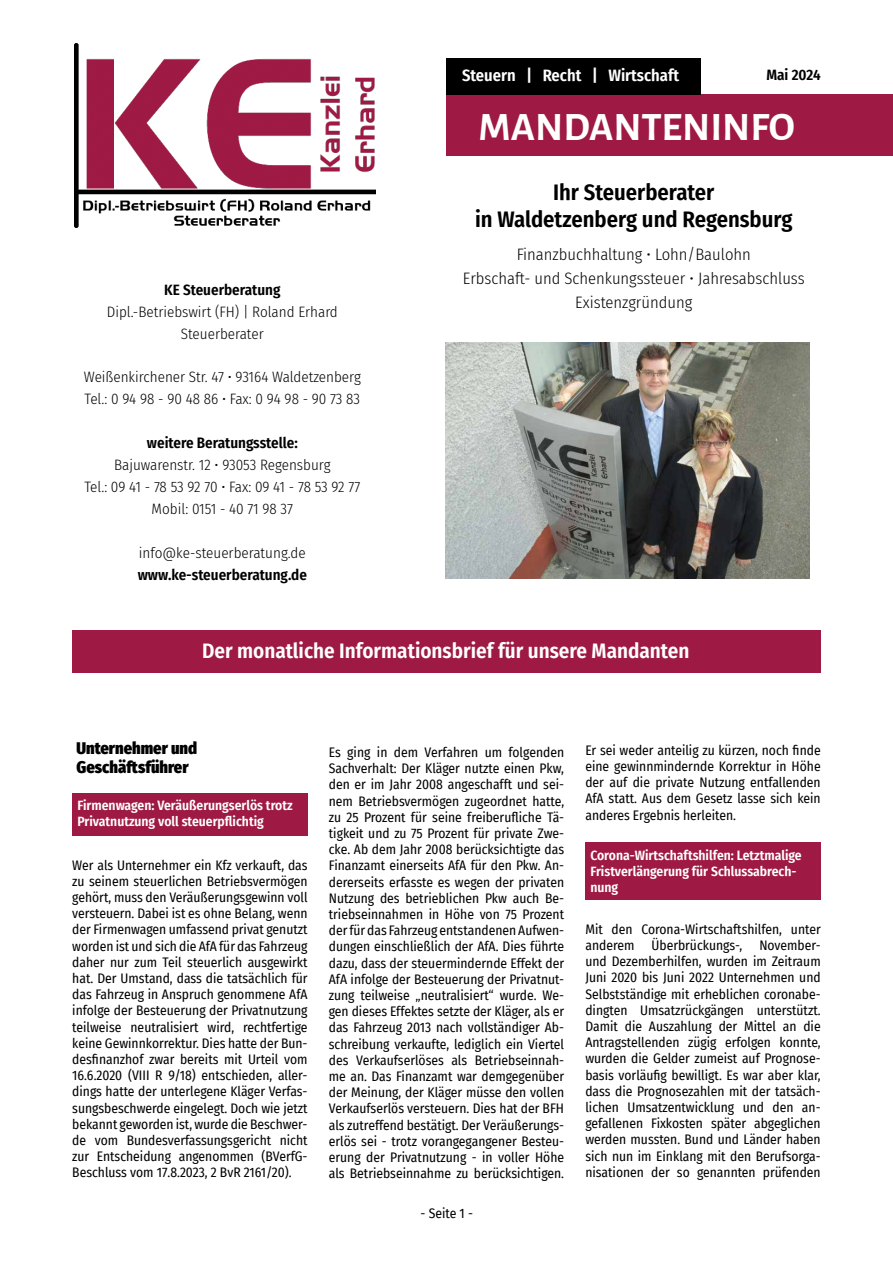
<style>
.page{position:relative;width:893px;height:1263px;background:#fff}
.page>*{position:absolute;margin:0;border:0;box-sizing:border-box;transform-origin:0 0}
.t1{font:700 40.5px "Alegreya Sans";color:#fff}
.t2{font:600 22.5px/27px "Fira Sans Condensed";color:#000;text-align:center}
.t3{font:600 21px "Fira Sans Condensed";color:#fff}
.t4{font:300 16.5px/24px "Fira Sans Condensed";color:#000;text-align:center}
.t5{font:900 16.5px/19.8px "Fira Sans Condensed";color:#000}
.t6{font:600 16.5px "Fira Sans Condensed";color:#fff}
.t7{font:300 15px/21.9px "Fira Sans Condensed";color:#000;text-align:center}
.t8{font:600 15px "Fira Sans Condensed";color:#000}
.t9{font:13.5px/16.2px "Fira Sans Condensed";color:#000;text-align:justify}
.t10{font:600 13.5px/16.2px "Fira Sans Condensed";color:#fff}
</style>
<div class="page">
<div style="left:72px;top:793px;width:236px;height:43px;background:#9e1944"></div>
<div style="left:585px;top:843px;width:236px;height:57px;background:#9e1944"></div>
<div style="left:72px;top:631px;width:749px;height:42px;background:#9e1944"></div>
<img style="left:446px;top:343px;width:363px;height:236px">
<img style="left:75px;top:44px;width:301px;height:184px">
<div style="left:446px;top:94px;width:447px;height:62px;background:#9e1944"></div>
<div style="left:446px;top:58px;width:255px;height:37px;background:#000"></div>
<p class="t6" style="left:462px;top:62px;width:219px">Steuern | Recht | Wirtschaft</p>
<p class="t8" style="left:766px;top:63px;width:56px">Mai 2024</p>
<p class="t8" style="left:164px;top:277px;width:118px">KE Steuerberatung</p>
<p class="t7" style="left:107px;top:300px;width:233px">Dipl.-Betriebswirt (FH) | Roland Erhard<br>Steuerberater</p>
<p class="t7" style="left:84px;top:366px;width:279px;text-align:left">Weißenkirchener Str. 47 • 93164 Waldetzenberg<br>Tel.: 0 94 98 - 90 48 86 • Fax: 0 94 98 - 90 73 83</p>
<p class="t8" style="left:147px;top:431px;width:152px">weitere Beratungsstelle:</p>
<p class="t7" style="left:84px;top:454px;width:277px">Bajuwarenstr. 12 • 93053 Regensburg<br>Tel.: 09 41 - 78 53 92 70 • Fax: 09 41 - 78 53 92 77<br>Mobil: 0151 - 40 71 98 37</p>
<p class="t7" style="left:139px;top:541px;width:168px">info@ke-steuerberatung.de</p>
<p class="t8" style="left:138px;top:562px;width:171px">www.ke-steuerberatung.de</p>
<h1 class="t1" style="left:479px;top:97px;width:318px">MANDANTENINFO</h1>
<h2 class="t2" style="left:475px;top:177px;width:319px">Ihr Steuerberater<br>in Waldetzenberg und Regensburg</h2>
<p class="t4" style="left:463px;top:242px;width:343px">Finanzbuchhaltung • Lohn/Baulohn<br>Erbschaft- und Schenkungssteuer • Jahresabschluss<br>Existenzgründung</p>
<h3 class="t3" style="left:202px;top:634px;width:489px">Der monatliche Informationsbrief für unsere Mandanten</h3>
<p class="t5" style="left:77px;top:736px;width:122px">Unternehmer und<br>Geschäftsführer</p>
<p class="t10" style="left:77px;top:796px;width:217px">Firmenwagen: Veräußerungserlös trotz<br>Privatnutzung voll steuerpflichtig</p>
<p class="t9" style="left:72px;top:856px;width:237px">Wer als Unternehmer ein Kfz verkauft, das zu seinem steuerlichen Betriebsvermögen gehört, muss den Veräußerungsgewinn voll versteuern. Dabei ist es ohne Belang, wenn der Firmenwagen umfassend privat genutzt worden ist und sich die AfA für das Fahrzeug daher nur zum Teil steuerlich ausgewirkt hat. Der Umstand, dass die tatsächlich für das Fahrzeug in Anspruch genommene AfA infolge der Besteuerung der Privatnutzung teilweise neutralisiert wird, rechtfertige keine Gewinnkorrektur. Dies hatte der Bun&shy;desfinanzhof zwar bereits mit Urteil vom 16.6.2020 (VIII R 9/18) entschieden, aller&shy;dings hatte der unterlegene Kläger Verfas&shy;sungsbeschwerde eingelegt. Doch wie jetzt bekannt geworden ist, wurde die Beschwer&shy;de vom Bundesverfassungsgericht nicht zur Entscheidung angenommen (BVerfG-Beschluss vom 17.8.2023, 2 BvR 2161/20).</p>
<p class="t9" style="left:329px;top:744px;width:237px">Es ging in dem Verfahren um folgenden Sachverhalt: Der Kläger nutzte einen Pkw, den er im Jahr 2008 angeschafft und sei&shy;nem Betriebsvermögen zugeordnet hatte, zu 25 Prozent für seine freiberufliche Tä&shy;tigkeit und zu 75 Prozent für private Zwe&shy;cke. Ab dem Jahr 2008 berücksichtigte das Finanzamt einerseits AfA für den Pkw. An&shy;dererseits erfasste es wegen der privaten Nutzung des betrieblichen Pkw auch Be&shy;triebseinnahmen in Höhe von 75 Prozent der für das Fahrzeug entstandenen Aufwen&shy;dungen einschließlich der AfA. Dies führte dazu, dass der steuermindernde Effekt der AfA infolge der Besteuerung der Privatnut&shy;zung teilweise „neutralisiert“ wurde. We&shy;gen dieses Effektes setzte der Kläger, als er das Fahrzeug 2013 nach vollständiger Ab&shy;schreibung verkaufte, lediglich ein Viertel des Verkaufserlöses als Betriebseinnah&shy;me an. Das Finanzamt war demgegenüber der Meinung, der Kläger müsse den vollen Verkaufserlös versteuern. Dies hat der BFH als zutreffend bestätigt. Der Veräußerungs&shy;erlös sei - trotz vorangegangener Besteu&shy;erung der Privatnutzung - in voller Höhe als Betriebseinnahme zu berücksichtigen.</p>
<p class="t9" style="left:585px;top:742px;width:237px">Er sei weder anteilig zu kürzen, noch finde eine gewinnmindernde Korrektur in Höhe der auf die private Nutzung entfallenden AfA statt. Aus dem Gesetz lasse sich kein anderes Ergebnis herleiten.</p>
<p class="t10" style="left:590px;top:846px;width:213px">Corona-Wirtschaftshilfen: Letztmalige<br>Fristverlängerung für Schlussabrech&shy;nung</p>
<p class="t9" style="left:585px;top:921px;width:237px">Mit den Corona-Wirtschaftshilfen, unter anderem</p>
<p class="t9" style="left:652px;top:937px;width:92px">Überbrückungs-,</p>
<p class="t9" style="left:585px;top:937px;width:237px;text-indent:174px">November&shy;und Dezemberhilfen, wurden im Zeitraum Juni 2020 bis Juni 2022 Unternehmen und Selbstständige mit erheblichen coronabe&shy;dingten Umsatzrückgängen unterstützt.<br>Damit die Auszahlung der Mittel an die Antragstellenden zügig erfolgen konnte, wurden die Gelder zumeist auf Prognose&shy;basis vorläufig bewilligt. Es war aber klar, dass die Prognosezahlen mit der tatsäch&shy;lichen Umsatzentwicklung und den an&shy;gefallenen Fixkosten später abgeglichen werden mussten. Bund und Länder haben sich nun im Einklang mit den Berufsorga&shy;nisationen der so genannten prüfenden</p>
<p class="t9" style="left:421px;top:1205px;width:54px">- Seite 1 -</p>
</div>
